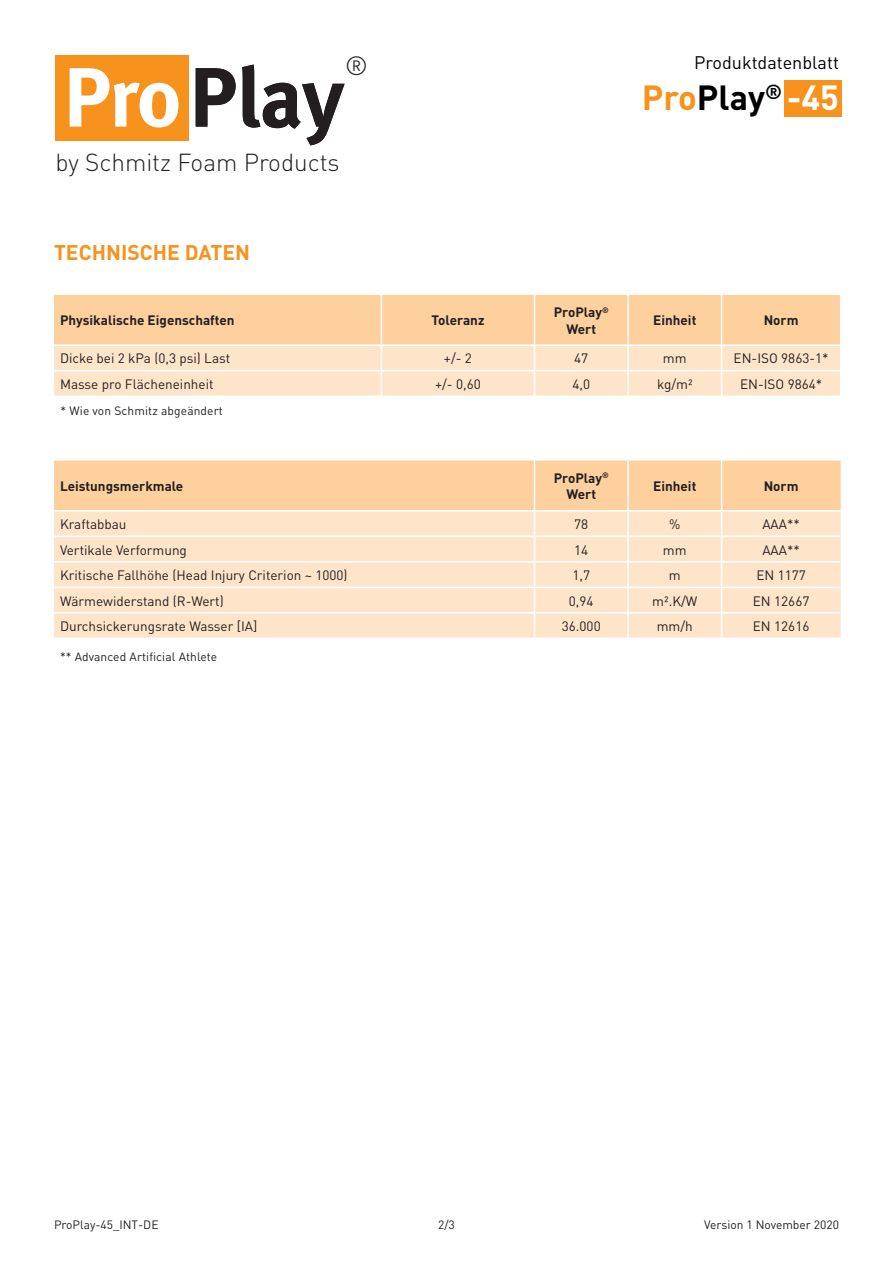
<style>
.page{position:relative;width:893px;height:1263px;background:#fff}
.page>*{position:absolute;margin:0;border:0;box-sizing:border-box;transform-origin:0 0}
.t1{font:700 34.5px "DIN";color:#000}
.t2{font:300 26.1px "DIN Pro";color:#231f20}
.t3{font:300 24.3px "DIN Pro";color:#231f20}
.t4{font:700 21px "DIN";color:#f7931d}
.t5{font:18px "DIN";color:#000}
.t6{font:13.5px "DIN";color:#231f20}
.t7{font:700 13.5px/16.5px "DIN";color:#231f20;text-align:center}
.t8{font:12px "DIN";letter-spacing:.01em;color:#231f20}
.s1{color:#f7931d}
.s2{color:#fff}
</style>
<div class="page">
<div style="left:784px;top:80px;width:58px;height:37px;background:#f7931d"></div>
<div style="left:55px;top:55px;width:134px;height:86px;background:#f7931d"></div>
<svg style="left:69px;top:68px;width:109px;height:60px"></svg>
<svg style="left:196px;top:68px;width:40px;height:59px"></svg>
<svg style="left:242px;top:65px;width:103px;height:80px"></svg>
<div style="left:54px;top:460px;width:480px;height:51px;background:#fdd09e"></div>
<div style="left:54px;top:512px;width:480px;height:126px;background:#fee5ca"></div>
<div style="left:54px;top:537px;width:480px;height:75px;background:#fee5ca"></div>
<hr style="left:54px;top:459px;width:480px;height:2px;background:#fff">
<hr style="left:54px;top:510px;width:480px;height:2px;background:#fff">
<hr style="left:54px;top:536px;width:480px;height:1px;background:#fff">
<hr style="left:54px;top:561px;width:480px;height:2px;background:#fff">
<hr style="left:54px;top:587px;width:480px;height:1px;background:#fff">
<hr style="left:54px;top:612px;width:480px;height:2px;background:#fff">
<svg style="left:534px;top:460px;width:307px;height:178px;background:#fde0c1"></svg>
<hr style="left:534px;top:461px;width:1px;height:49px;background:#fff">
<svg style="left:54px;top:294px;width:787px;height:102px;background:#fddcb7"></svg>
<hr style="left:627px;top:346px;width:2px;height:24px;background:#fff">
<h2 class="t2" style="left:345px;top:48px;width:25px">®</h2>
<h3 class="t3" style="left:55px;top:146px;width:286px">by Schmitz Foam Products</h3>
<p class="t4" style="left:54px;top:239px;width:198px">TECHNISCHE DATEN</p>
<h3 class="t5" style="left:694px;top:51px;width:146px">Produktdatenblatt</h3>
<h1 class="t1" style="left:642px;top:75px;width:199px"><span class="s1">Pro</span>Play<sup>®</sup> <span class="s2">-45</span></h1>
<p class="t7" style="left:60px;top:312px;width:176px">Physikalische Eigenschaften</p>
<p class="t7" style="left:431px;top:312px;width:54px">Toleranz</p>
<p class="t7" style="left:554px;top:303px;width:56px">ProPlay<sup>®<br></sup>Wert</p>
<p class="t7" style="left:653px;top:312px;width:45px">Einheit</p>
<p class="t7" style="left:764px;top:312px;width:36px">Norm</p>
<p class="t6" style="left:60px;top:350px;width:172px">Dicke bei 2 kPa (0,3 psi) Last</p>
<p class="t6" style="left:444px;top:350px;width:29px">+/- 2</p>
<p class="t6" style="left:574px;top:350px;width:16px">47</p>
<p class="t6" style="left:663px;top:350px;width:25px">mm</p>
<p class="t6" style="left:734px;top:350px;width:96px">EN-ISO 9863-1*</p>
<p class="t6" style="left:60px;top:376px;width:155px">Masse pro Flächeneinheit</p>
<p class="t6" style="left:435px;top:376px;width:47px">+/- 0,60</p>
<p class="t6" style="left:572px;top:376px;width:19px">4,0</p>
<p class="t6" style="left:657px;top:376px;width:37px">kg/m²</p>
<p class="t6" style="left:740px;top:376px;width:84px">EN-ISO 9864*</p>
<p class="t8" style="left:61px;top:403px;width:164px">* Wie von Schmitz abgeändert</p>
<p class="t7" style="left:60px;top:477px;width:125px">Leistungsmerkmale</p>
<p class="t7" style="left:554px;top:469px;width:56px">ProPlay<sup>®<br></sup>Wert</p>
<p class="t7" style="left:653px;top:477px;width:45px">Einheit</p>
<p class="t7" style="left:764px;top:477px;width:36px">Norm</p>
<p class="t6" style="left:60px;top:516px;width:68px">Kraftabbau</p>
<p class="t6" style="left:574px;top:516px;width:16px">78</p>
<p class="t6" style="left:669px;top:516px;width:13px">%</p>
<p class="t6" style="left:762px;top:516px;width:39px">AAA**</p>
<p class="t6" style="left:60px;top:541px;width:128px">Vertikale Verformung</p>
<p class="t6" style="left:574px;top:541px;width:16px">14</p>
<p class="t6" style="left:663px;top:541px;width:25px">mm</p>
<p class="t6" style="left:762px;top:541px;width:39px">AAA**</p>
<p class="t6" style="left:60px;top:567px;width:289px">Kritische Fallhöhe (Head Injury Criterion ~ 1000)</p>
<p class="t6" style="left:572px;top:567px;width:19px">1,7</p>
<p class="t6" style="left:669px;top:567px;width:13px">m</p>
<p class="t6" style="left:756px;top:567px;width:51px">EN 1177</p>
<p class="t6" style="left:60px;top:592px;width:165px">Wärmewiderstand (R-Wert)</p>
<p class="t6" style="left:569px;top:592px;width:26px">0,94</p>
<p class="t6" style="left:652px;top:592px;width:47px">m².K/W</p>
<p class="t6" style="left:753px;top:592px;width:58px">EN 12667</p>
<p class="t6" style="left:60px;top:618px;width:199px">Durchsickerungsrate Wasser [IA]</p>
<p class="t6" style="left:562px;top:618px;width:40px">36.000</p>
<p class="t6" style="left:657px;top:618px;width:38px">mm/h</p>
<p class="t6" style="left:753px;top:618px;width:58px">EN 12616</p>
<p class="t8" style="left:60px;top:649px;width:159px">** Advanced Artificial Athlete</p>
<p class="t8" style="left:438px;top:1217px;width:18px">2/3</p>
<p class="t8" style="left:54px;top:1217px;width:106px">ProPlay-45_INT-DE</p>
<p class="t8" style="left:704px;top:1217px;width:136px">Version 1 November 2020</p>
</div>
